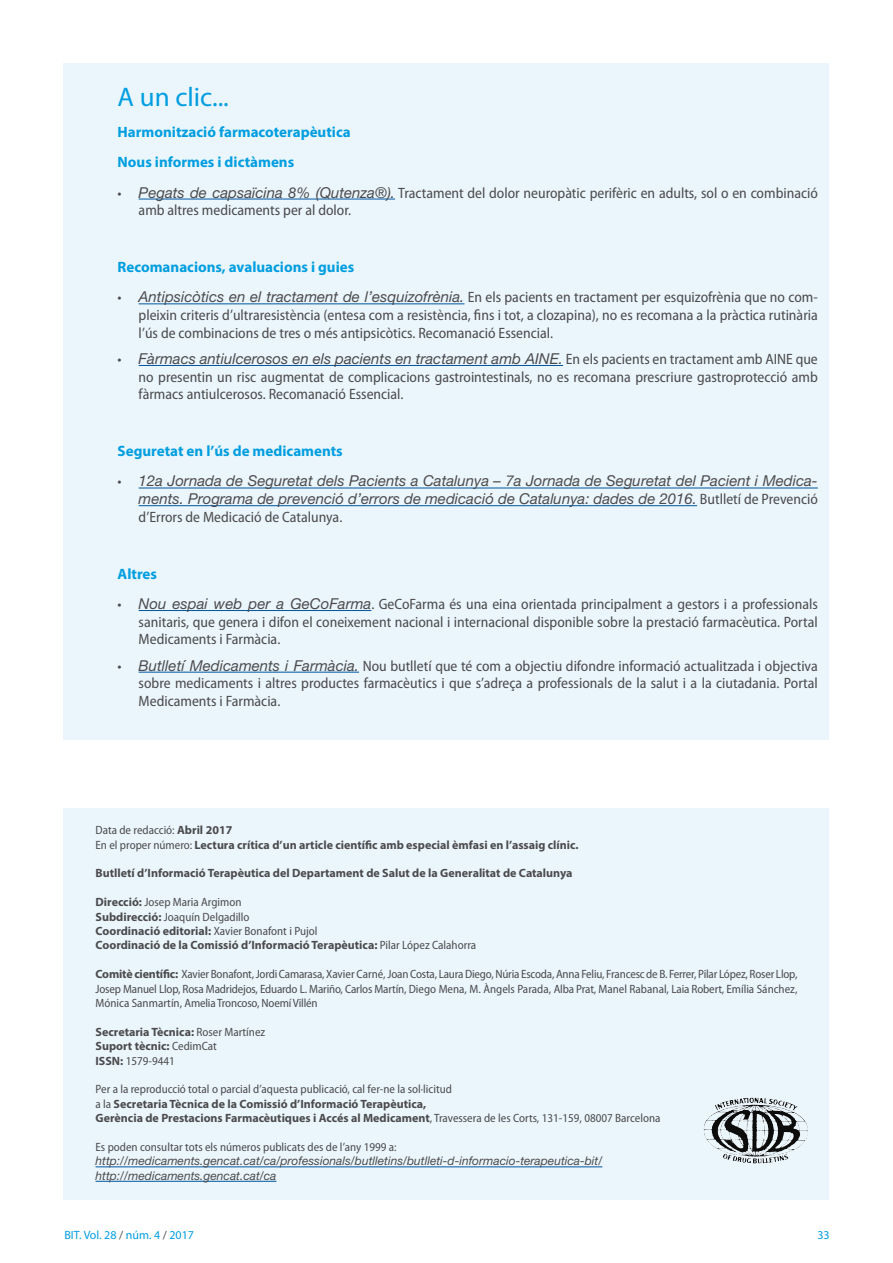
<style>
.page{position:relative;width:893px;height:1263px;background:#fff}
.page>*{position:absolute;margin:0;border:0;box-sizing:border-box;transform-origin:0 0}
.t1{font:27px "Myriad Pro";color:#009ee0}
.t2{font:semi-condensed 15px/17.7px "Myriad Pro";color:#4b4b4d;text-align:justify}
.t3{font:italic 15px/17.7px "Helvetica Neue LT Std";color:#4b4b4d;text-align:right}
.t4{font:700 15px/30.5px "Myriad Pro";color:#009ee0}
.t5{font:semi-condensed 12px/14.4px "Myriad Pro";color:#4b4b4d;text-align:justify}
.t6{font:700 12px/14.4px "Myriad Pro";color:#4b4b4d}
.t7{font:italic 12px/14.4px "Helvetica Neue LT Std";color:#4b4b4d}
.t8{font:12px "Myriad Pro";color:#009ee0}
.s1{font-family:"Helvetica Neue LT Std";font-style:italic;font-stretch:normal}
.s2{font-family:"Myriad Pro";font-style:normal;font-stretch:semi-condensed}
.s3{font-weight:400;font-stretch:semi-condensed}
.s4{font-weight:700;font-stretch:normal}
.s5{color:#4b4b4d}
</style>
<div class="page">
<div style="left:64px;top:64px;width:765px;height:676px;background:#ebf6fc"></div>
<div style="left:64px;top:808px;width:765px;height:391px;background:#ebf6fc"></div>
<img style="left:729px;top:1097px;width:50px;height:8px">
<hr style="left:96px;top:1166px;width:506px;height:1px;background:#00559f">
<hr style="left:96px;top:1181px;width:180px;height:1px;background:#00559f">
<hr style="left:139px;top:199px;width:256px;height:1px;background:#00559f">
<hr style="left:139px;top:303px;width:325px;height:1px;background:#00559f">
<hr style="left:139px;top:365px;width:424px;height:1px;background:#00559f">
<hr style="left:139px;top:488px;width:679px;height:1px;background:#00559f">
<hr style="left:139px;top:505px;width:558px;height:1px;background:#00559f">
<hr style="left:139px;top:610px;width:232px;height:1px;background:#00559f">
<hr style="left:139px;top:672px;width:220px;height:1px;background:#00559f">
<h1 class="t1" style="left:118px;top:80px;width:113px">A un clic...</h1>
<p class="t4" style="left:118px;top:116px;width:235px">Harmonització farmacoterapèutica<br>Nous informes i dictàmens</p>
<p class="t2" style="left:139px;top:184px;width:681px;text-indent:-21px">• <span class="s1">Pegats de capsaïcina 8% (Qutenza®).</span> Tractament del dolor neuropàtic perifèric en adults, sol o en combinació amb altres medicaments per al dolor.</p>
<p class="t4" style="left:118px;top:251px;width:238px">Recomanacions, avaluacions i guies</p>
<p class="t2" style="left:139px;top:289px;width:681px;text-indent:-21px">• <span class="s1">Antipsicòtics en el tractament de l’esquizofrènia.</span> En els pacients en tractament per esquizofrènia que no com&shy;pleixin criteris d’ultraresistència (entesa com a resistència, fins i tot, a clozapina), no es recomana a la pràctica rutinària l’ús de combinacions de tres o més antipsicòtics. Recomanació Essencial.</p>
<p class="t3" style="left:118px;top:349px;width:702px"><span class="s2">•</span> Fàrmacs antiulcerosos en els pacients en tractament amb AINE. <span class="s2">En els pacients en tractament amb AINE que</span></p>
<p class="t2" style="left:139px;top:368px;width:681px">no presentin un risc augmentat de complicacions gastrointestinals, no es recomana prescriure gastroprotecció amb fàrmacs antiulcerosos. Recomanació Essencial.</p>
<p class="t4" style="left:118px;top:435px;width:227px">Seguretat en l’ús de medicaments</p>
<p class="t3" style="left:118px;top:472px;width:702px"><span class="s2">•</span> 12a Jornada de Seguretat dels Pacients a Catalunya – 7a Jornada de Seguretat del Pacient i Medica&shy;ments. Programa de prevenció d’errors de medicació de Catalunya: dades de 2016. <span class="s2">Butlletí de Prevenció</span></p>
<p class="t2" style="left:139px;top:508px;width:205px">d’Errors de Medicació de Catalunya.</p>
<p class="t4" style="left:118px;top:558px;width:41px">Altres</p>
<p class="t2" style="left:139px;top:595px;width:681px;text-indent:-21px">• <span class="s1">Nou espai web per a GeCoFarma</span>. GeCoFarma és una eina orientada principalment a gestors i a professionals sanitaris, que genera i difon el coneixement nacional i internacional disponible sobre la prestació farmacèutica. Portal Medicaments i Farmàcia.</p>
<p class="t2" style="left:139px;top:657px;width:681px;text-indent:-21px">• <span class="s1">Butlletí Medicaments i Farmàcia.</span> Nou butlletí que té com a objectiu difondre informació actualitzada i objectiva sobre medicaments i altres productes farmacèutics i que s’adreça a professionals de la salut i a la ciutadania. Portal Medicaments i Farmàcia.</p>
<p class="t6" style="left:96px;top:822px;width:484px"><span class="s3">Data de redacció:</span> Abril 2017<br><span class="s3">En el proper número:</span> Lectura crítica d’un article científic amb especial èmfasi en l’assaig clínic.</p>
<p class="t6" style="left:96px;top:866px;width:479px">Butlletí d’Informació Terapèutica del Departament de Salut de la Generalitat de Catalunya</p>
<p class="t6" style="left:96px;top:894px;width:382px">Direcció: <span class="s3">Josep Maria Argimon<br></span>Subdirecció: <span class="s3">Joaquín Delgadillo<br></span>Coordinació editorial: <span class="s3">Xavier Bonafont i Pujol<br></span>Coordinació de la Comissió d’Informació Terapèutica: <span class="s3">Pilar López Calahorra</span></p>
<p class="t5" style="left:96px;top:967px;width:703px"><span class="s4">Comitè científic:</span> Xavier Bonafont, Jordi Camarasa, Xavier Carné, Joan Costa, Laura Diego, Núria Escoda, Anna Feliu, Francesc de B. Ferrer, Pilar López, Roser Llop, Josep Manuel Llop, Rosa Madridejos, Eduardo L. Mariño, Carlos Martín, Diego Mena, M. Àngels Parada, Alba Prat, Manel Rabanal, Laia Robert, Emília Sánchez, Mónica Sanmartín, Amelia Troncoso, Noemí Villén</p>
<p class="t6" style="left:96px;top:1024px;width:171px">Secretaria Tècnica: <span class="s3">Roser Martínez<br></span>Suport tècnic: <span class="s3">CedimCat<br></span>ISSN: <span class="s3">1579-9441</span></p>
<p class="t5" style="left:96px;top:1082px;width:566px;text-align:left">Per a la reproducció total o parcial d’aquesta publicació, cal fer-ne la sol·licitud<br>a la <span class="s4">Secretaria Tècnica de la Comissió d’Informació Terapèutica,<br>Gerència de Prestacions Farmacèutiques i Accés al Medicament</span>, Travessera de les Corts, 131-159, 08007 Barcelona</p>
<p class="t5" style="left:96px;top:1140px;width:303px">Es poden consultar tots els números publicats des de l’any 1999 a:</p>
<p class="t7" style="left:96px;top:1154px;width:508px">http://medicaments.gencat.cat/ca/professionals/butlletins/butlleti-d-informacio-terapeutica-bit/ http://medicaments.gencat.cat/ca</p>
<p class="t8" style="left:64px;top:1227px;width:131px">BIT. Vol. 28 <span class="s5">/</span> núm. 4 <span class="s5">/</span> 2017</p>
<p class="t8" style="left:817px;top:1227px;width:14px">33</p>
</div>
